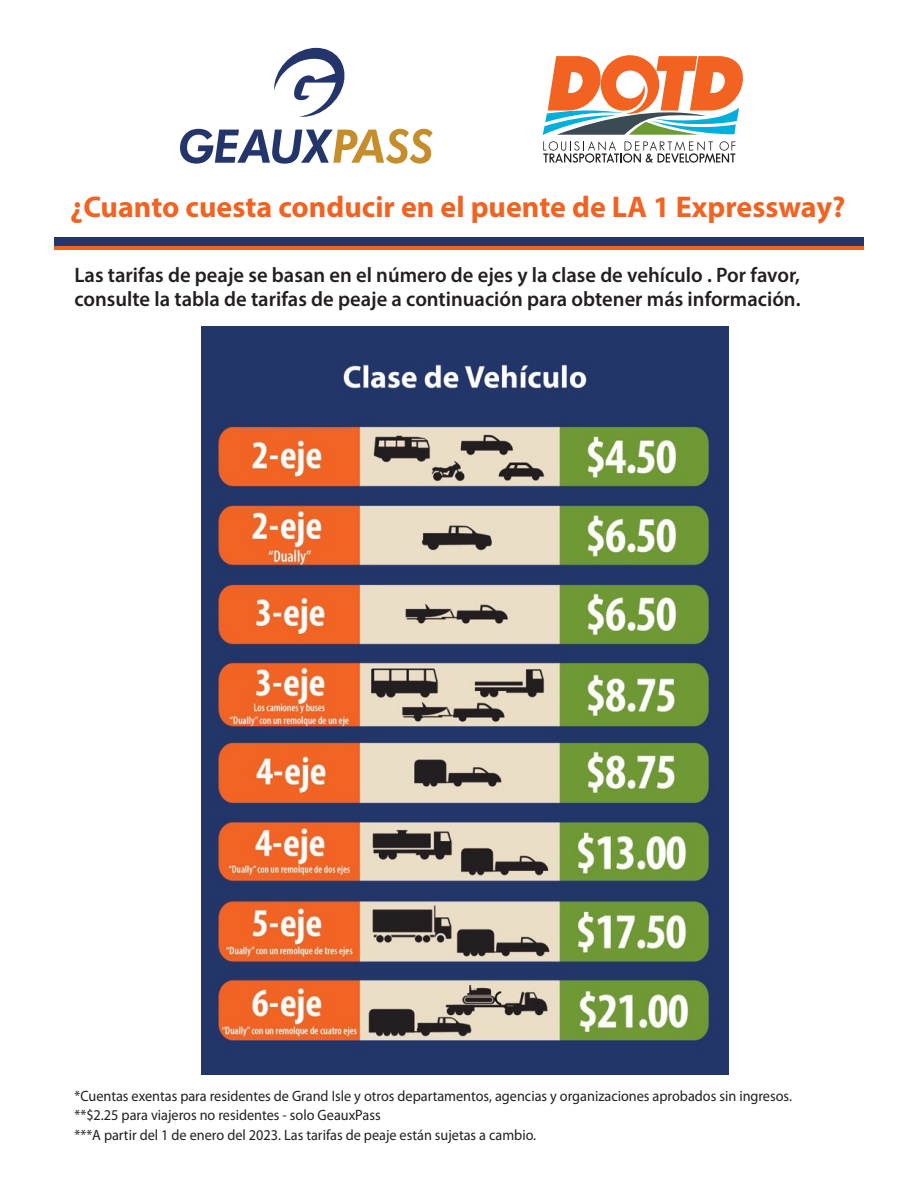
<style>
.page{position:relative;width:918px;height:1188px;background:#fff}
.page>*{position:absolute;margin:0;border:0;box-sizing:border-box;transform-origin:0 0}
.t1{font:700 30px "Myriad Pro";color:#f26221}
.t2{font:600 21px/24px "Myriad Pro";color:#231f20}
.t3{font:15px "Myriad Pro";color:#231f20;scale:.95 1}
</style>
<div class="page">
<hr style="left:54px;top:246px;width:810px;height:4px;background:#f26221">
<div style="left:54px;top:237px;width:810px;height:9px;background:#23356a"></div>
<svg style="left:543px;top:141px;width:192px;height:22px"></svg>
<svg style="left:543px;top:55px;width:200px;height:80px"></svg>
<svg style="left:274px;top:48px;width:71px;height:69px"></svg>
<svg style="left:180px;top:129px;width:253px;height:35px"></svg>
<img style="left:202px;top:326px;width:527px;height:748px">
<p class="t1" style="left:70px;top:187px;width:777px">¿Cuanto cuesta conducir en el puente de LA 1 Expressway?</p>
<p class="t2" style="left:75px;top:263px;width:728px">Las tarifas de peaje se basan en el número de ejes y la clase de vehículo . Por favor, consulte la tabla de tarifas de peaje a continuación para obtener más información.</p>
<p class="t3" style="left:75px;top:1087px;width:757px">*Cuentas exentas para residentes de Grand Isle y otros departamentos, agencias y organizaciones aprobados sin ingresos.</p>
<p class="t3" style="left:75px;top:1106px;width:324px">**$2.25 para viajeros no residentes - solo GeauxPass</p>
<p class="t3" style="left:75px;top:1126px;width:487px">***A partir del 1 de enero del 2023. Las tarifas de peaje están sujetas a cambio.</p>
</div>
